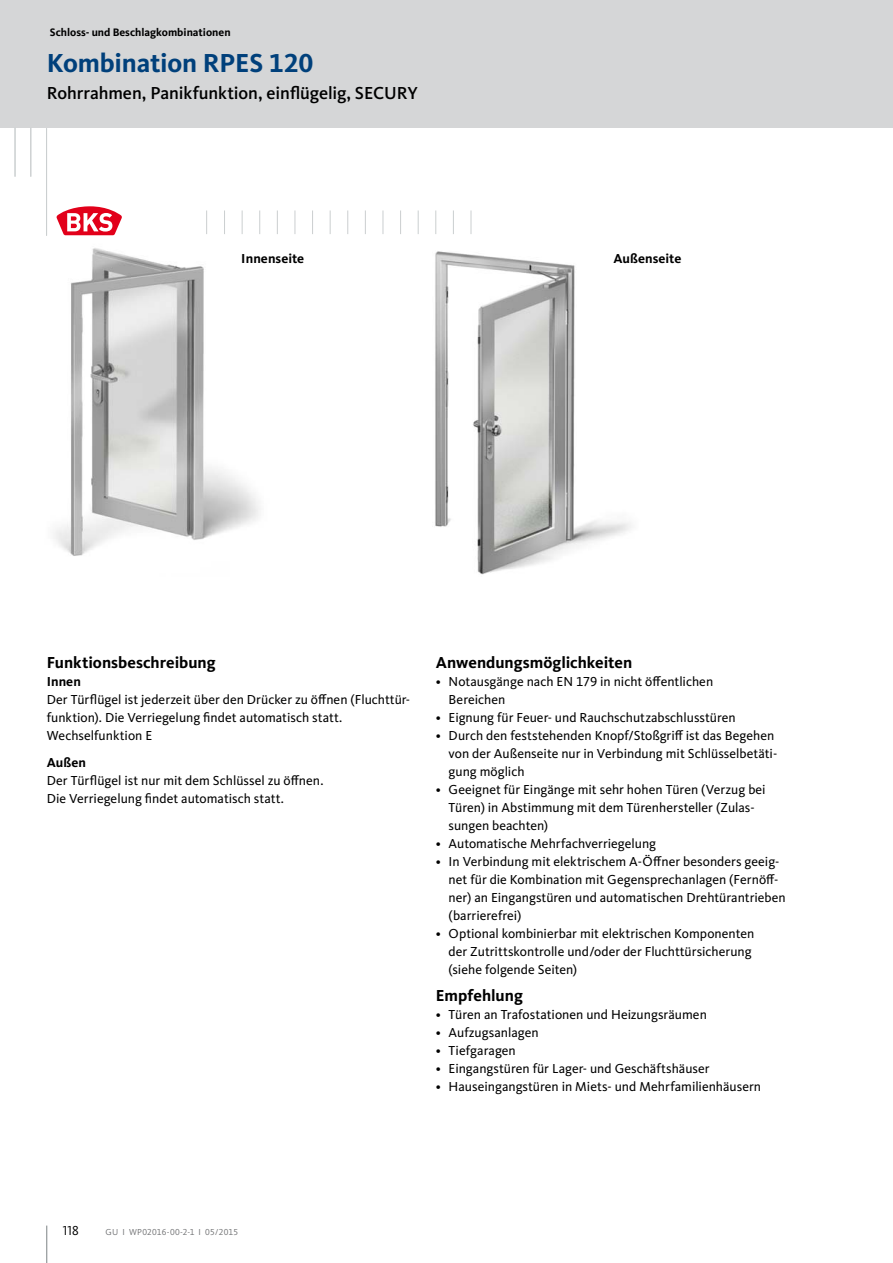
<style>
.page{position:relative;width:893px;height:1263px;background:#fff}
.page>*{position:absolute;margin:0;border:0;box-sizing:border-box;transform-origin:0 0}
.t1{font:700 27px "Kievit Pro";letter-spacing:-.01em;color:#00407b}
.t2{font:500 18px "Kievit Pro";letter-spacing:-.01em;color:#000}
.t3{font:700 16.5px "Kievit Pro";color:#000}
.t4{font:13.5px/18px "Kievit Pro";color:#000}
.t5{font:700 13.5px "Kievit Pro";letter-spacing:.005em;color:#000}
.t6{font:13.5px "Kievit Pro";color:#000}
.t7{font:700 11.25px "Kievit Pro";color:#000}
.t8{font:9px "Kievit Pro";letter-spacing:.02em;color:#707173}
</style>
<div class="page">
<div style="left:0;top:0;width:893px;height:128px;background:#d5d6d7"></div>
<hr style="left:46px;top:128px;width:1px;height:108px;background:#cbcfd0">
<hr style="left:31px;top:128px;width:1px;height:49px;background:#cbcfd0">
<hr style="left:15px;top:128px;width:1px;height:49px;background:#cbcfd0">
<svg style="left:206px;top:210px;width:1px;height:24px"></svg>
<svg style="left:224px;top:210px;width:1px;height:24px"></svg>
<svg style="left:242px;top:210px;width:1px;height:24px"></svg>
<svg style="left:259px;top:210px;width:1px;height:24px"></svg>
<svg style="left:277px;top:210px;width:1px;height:24px"></svg>
<svg style="left:295px;top:210px;width:1px;height:24px"></svg>
<svg style="left:312px;top:210px;width:1px;height:24px"></svg>
<svg style="left:330px;top:210px;width:1px;height:24px"></svg>
<svg style="left:347px;top:210px;width:1px;height:24px"></svg>
<svg style="left:365px;top:210px;width:1px;height:24px"></svg>
<svg style="left:383px;top:210px;width:1px;height:24px"></svg>
<svg style="left:400px;top:210px;width:1px;height:24px"></svg>
<svg style="left:418px;top:210px;width:1px;height:24px"></svg>
<svg style="left:435px;top:210px;width:1px;height:24px"></svg>
<svg style="left:453px;top:210px;width:1px;height:24px"></svg>
<svg style="left:471px;top:210px;width:1px;height:24px"></svg>
<svg style="left:57px;top:206px;width:65px;height:29px"></svg>
<img style="left:54px;top:248px;width:206px;height:308px">
<img style="left:435px;top:251px;width:196px;height:324px">
<hr style="left:47px;top:1226px;width:1px;height:37px;background:#7c8384">
<p class="t7" style="left:50px;top:28px;width:182px">Schloss- und Beschlagkombinationen</p>
<h1 class="t1" style="left:47px;top:52px;width:268px">Kombination RPES 120</h1>
<h2 class="t2" style="left:47px;top:86px;width:372px">Rohrrahmen, Panikfunktion, einflügelig, SECURY</h2>
<p class="t5" style="left:241px;top:253px;width:64px">Innenseite</p>
<p class="t5" style="left:613px;top:253px;width:69px">Außenseite</p>
<p class="t3" style="left:47px;top:656px;width:170px">Funktionsbeschreibung</p>
<p class="t5" style="left:47px;top:676px;width:36px">Innen</p>
<p class="t4" style="left:47px;top:691px;width:365px">Der Türflügel ist jederzeit über den Drücker zu öffnen (Fluchttür&shy;funktion). Die Verriegelung findet automatisch statt.<br>Wechselfunktion E</p>
<p class="t5" style="left:47px;top:757px;width:41px">Außen</p>
<p class="t4" style="left:47px;top:772px;width:278px">Der Türflügel ist nur mit dem Schlüssel zu öffnen.<br>Die Verriegelung findet automatisch statt.</p>
<p class="t3" style="left:436px;top:656px;width:198px">Anwendungsmöglichkeiten</p>
<p class="t4" style="left:449px;top:673px;width:266px;text-indent:-13px">• Notausgänge nach EN 179 in nicht öffentlichen<br>Bereichen</p>
<p class="t4" style="left:436px;top:709px;width:301px">• Eignung für Feuer- und Rauchschutzabschlusstüren</p>
<p class="t4" style="left:449px;top:727px;width:330px;text-indent:-13px">• Durch den feststehenden Knopf/Stoßgriff ist das Begehen von der Außenseite nur in Verbindung mit Schlüsselbetäti&shy;gung möglich</p>
<p class="t4" style="left:449px;top:781px;width:319px;text-indent:-13px">• Geeignet für Eingänge mit sehr hohen Türen (Verzug bei<br>Türen) in Abstimmung mit dem Türenhersteller (Zulas&shy;sungen beachten)</p>
<p class="t4" style="left:436px;top:835px;width:222px">• Automatische Mehrfachverriegelung</p>
<p class="t4" style="left:449px;top:853px;width:339px;text-indent:-13px">• In Verbindung mit elektrischem A-Öffner besonders geeig&shy;net für die Kombination mit Gegensprechanlagen (Fernöff&shy;ner) an Eingangs türen und automatischen Drehtürantrieben (barrierefrei)</p>
<p class="t4" style="left:449px;top:925px;width:307px;text-indent:-13px">• Optional kombinierbar mit elektrischen Komponenten der Zutrittskontrolle und/oder der Fluchttürsicherung (siehe folgende Seiten)</p>
<p class="t3" style="left:436px;top:989px;width:89px">Empfehlung</p>
<p class="t4" style="left:436px;top:1006px;width:272px">• Türen an Trafostationen und Heizungsräumen</p>
<p class="t4" style="left:436px;top:1024px;width:104px">• Aufzugsanlagen</p>
<p class="t4" style="left:436px;top:1042px;width:81px">• Tiefgaragen</p>
<p class="t4" style="left:436px;top:1060px;width:275px">• Eingangstüren für Lager- und Geschäftshäuser</p>
<p class="t4" style="left:436px;top:1078px;width:327px">• Hauseingangstüren in Miets- und Mehrfamilienhäusern</p>
<p class="t6" style="left:63px;top:1225px;width:18px">118</p>
<p class="t8" style="left:105px;top:1228px;width:134px">GU І WP02016-00-2-1 І 05/2015</p>
</div>
